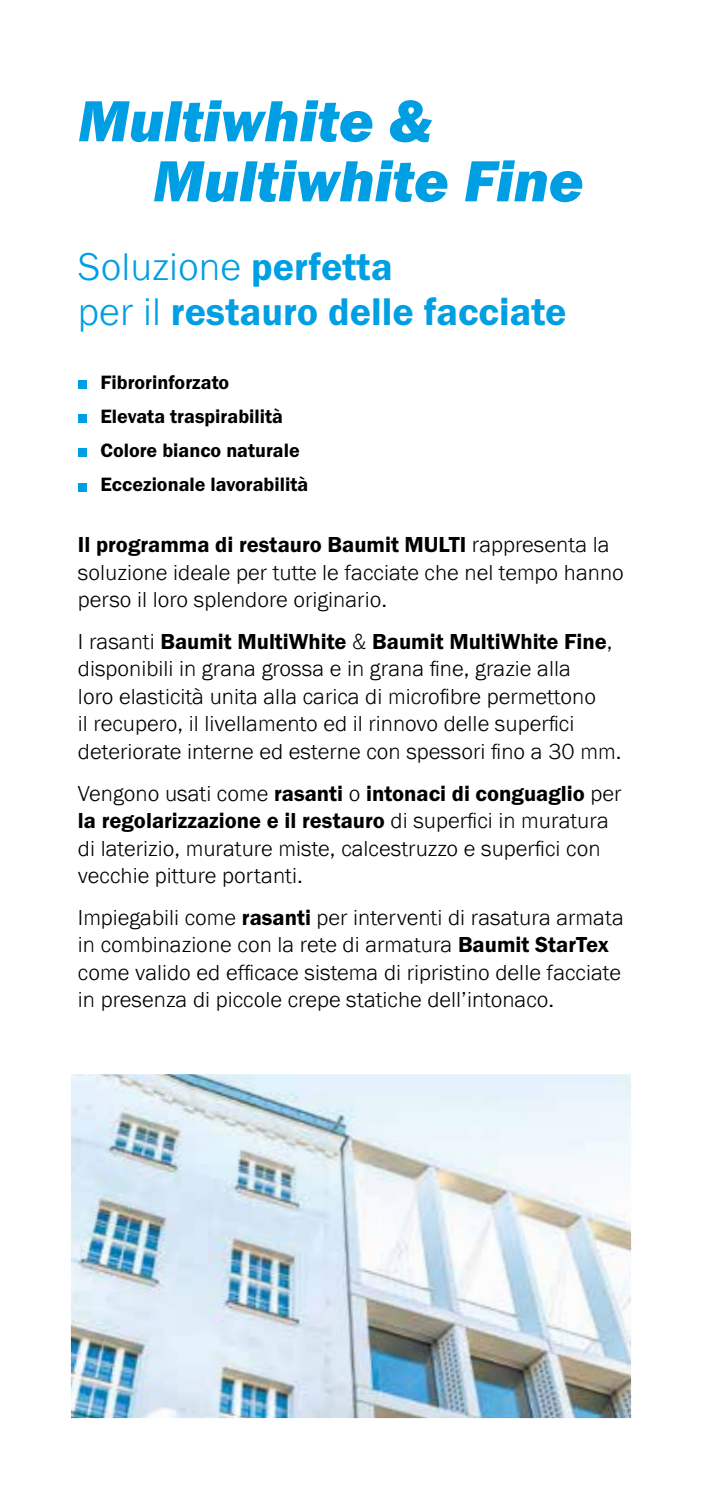
<style>
.page{position:relative;width:702px;height:1489px;background:#fff}
.page>*{position:absolute;margin:0;border:0;box-sizing:border-box;transform-origin:0 0}
.t1{font:italic 800 60px/60px "Franklin Gothic";color:#009fe3}
.t2{font:40px "BM Franklin Gothic URW Dem";color:#009fe3}
.t3{font:300 40px "BM Franklin Gothic URW";color:#009fe3}
.t4{font:300 22.5px/27.5px "BM Franklin Gothic URW";color:#000}
.t5{font:22.5px/27.5px "BM Franklin Gothic URW Dem";color:#000}
.t6{font:20px/34.2px "BM Franklin Gothic URW Dem";color:#000}
.s1{font-family:"BM Franklin Gothic URW Dem";font-weight:400}
.s2{font-family:"BM Franklin Gothic URW";font-weight:300}
</style>
<div class="page">
<div style="left:78px;top:380px;width:9px;height:9px;background:#009fe3"></div>
<div style="left:78px;top:414px;width:9px;height:9px;background:#009fe3"></div>
<div style="left:78px;top:448px;width:9px;height:9px;background:#009fe3"></div>
<div style="left:78px;top:482px;width:9px;height:9px;background:#009fe3"></div>
<img style="left:71px;top:1074px;width:560px;height:343px">
<h1 class="t1" style="left:153px;top:91px;width:432px;text-indent:-75px">Multiwhite &amp;<br>Multiwhite Fine</h1>
<h2 class="t3" style="left:78px;top:242px;width:316px">Soluzione <span class="s1">perfetta</span></h2>
<h2 class="t2" style="left:78px;top:287px;width:490px"><span class="s2">per il</span> restauro delle facciate</h2>
<p class="t6" style="left:100px;top:365px;width:209px">Fibrorinforzato<br>Elevata traspirabilità<br>Colore bianco naturale<br>Eccezionale lavorabilità</p>
<p class="t5" style="left:78px;top:531px;width:533px">Il programma di restauro Baumit MULTI <span class="s2">rappresenta la</span></p>
<p class="t4" style="left:78px;top:559px;width:547px">soluzione ideale per tutte le facciate che nel tempo hanno perso il loro splendore originario.</p>
<p class="t5" style="left:78px;top:628px;width:536px"><span class="s2">I rasanti</span> Baumit MultiWhite <span class="s2">&amp;</span> Baumit MultiWhite Fine<span class="s2">,</span></p>
<p class="t4" style="left:78px;top:655px;width:545px">disponibili in grana grossa e in grana fine, grazie alla<br>loro elasticità unita alla carica di microfibre permettono<br>il recupero, il livellamento ed il rinnovo delle superfici deteriorate interne ed esterne con spessori fino a 30 mm.</p>
<p class="t5" style="left:78px;top:779px;width:545px"><span class="s2">Vengono usati come</span> rasanti <span class="s2">o</span> intonaci di conguaglio <span class="s2">per </span>la regolarizzazione e il restauro <span class="s2">di superfici in muratura</span></p>
<p class="t4" style="left:78px;top:834px;width:524px">di laterizio, murature miste, calcestruzzo e superfici con vecchie pitture portanti.</p>
<p class="t4" style="left:78px;top:903px;width:547px">Impiegabili come <span class="s1">rasanti</span> per interventi di rasatura armata in combinazione con la rete di armatura <span class="s1">Baumit StarTex </span>come valido ed efficace sistema di ripristino delle facciate in presenza di piccole crepe statiche dell’intonaco.</p>
</div>
